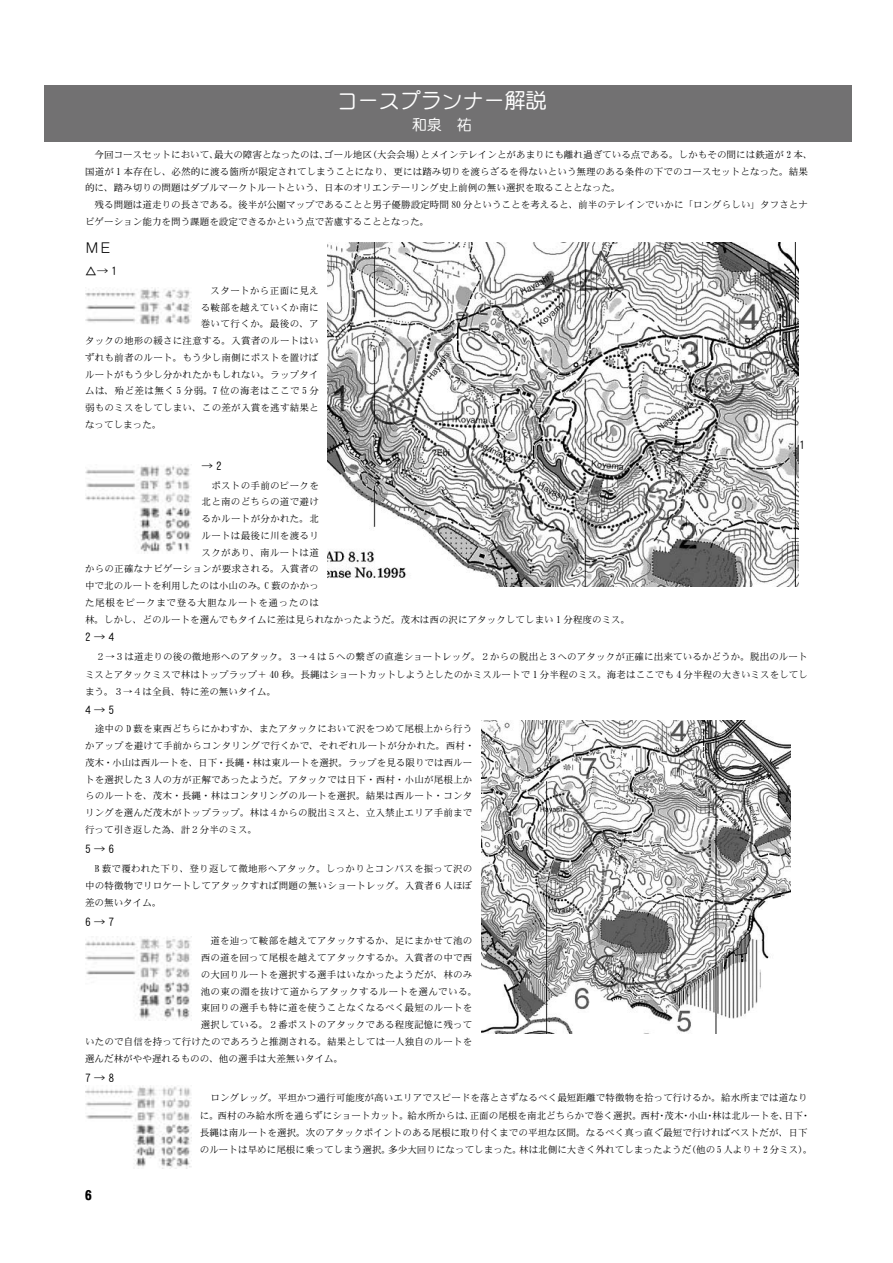
<style>
.page{position:relative;width:893px;height:1263px;background:#fff}
.page>*{position:absolute;margin:0;border:0;box-sizing:border-box;transform-origin:0 0}
.t1{font:21px "DF Maru Gothic Md WIN RKSJ H";color:#fff}
.t2{font:14.85px "DF Maru Gothic Md WIN RKSJ H";color:#fff}
.t3{font:13.8px "HG Gothic M";color:#000}
.t4{font:11.7px "DFHS Gothic W3 WIN RKSJ H";color:#000}
.t5{font:9.6px/16.8px "DFHS Mincho W3 WIN RKSJ H";letter-spacing:.01em;color:#000}
.t6{font:9.6px "DFHS Mincho W3 WIN RKSJ H";letter-spacing:.035em;color:#000}
.t7{font:9.6px "DFHS Mincho W3 WIN RKSJ H";letter-spacing:.03em;color:#000}
.t8{font:9.6px "DFHS Mincho W3 WIN RKSJ H";letter-spacing:.045em;color:#000}
.t9{font:9.6px "DFHS Mincho W3 WIN RKSJ H";letter-spacing:.065em;color:#000}
.t10{font:9.6px "DFHS Mincho W3 WIN RKSJ H";letter-spacing:.04em;color:#000}
</style>
<div class="page">
<div style="left:44px;top:85px;width:808px;height:56px;background:#727172"></div>
<img style="left:85px;top:938px;width:107px;height:81px">
<img style="left:85px;top:1086px;width:106px;height:82px">
<img style="left:481px;top:720px;width:309px;height:313px">
<img style="left:85px;top:288px;width:107px;height:37px">
<img style="left:85px;top:465px;width:107px;height:87px">
<img style="left:327px;top:242px;width:471px;height:345px">
<h1 class="t1" style="left:337px;top:90px;width:211px">コースプランナー解説</h1>
<h2 class="t2" style="left:412px;top:117px;width:61px">和泉　祐</h2>
<p class="t5" style="left:85px;top:146px;width:729px">　今回コースセットにおいて、最大の障害となったのは、ゴール地区（大会会場）とメインテレインとがあまりにも離れ過ぎている点である。しかもその間には鉄道が 2 本、国道が 1 本存在し、必然的に渡る箇所が限定されてしまうことになり、更には踏み切りを渡らざるを得ないという無理のある条件の下でのコースセットとなった。結果的に、踏み切りの問題はダブルマークトルートという、日本のオリエンテーリング史上前例の無い選択を取ることとなった。<br>　残る問題は道走りの長さである。後半が公園マップであることと男子優勝設定時間 80 分ということを考えると、前半のテレインでいかに「ロングらしい」タフさとナビゲーション能力を問う課題を設定できるかという点で苦慮することとなった。</p>
<h3 class="t3" style="left:85px;top:241px;width:29px">ＭＥ</h3>
<p class="t4" style="left:85px;top:265px;width:34px">△→ 1</p>
<p class="t7" style="left:201px;top:286px;width:120px">　スタートから正面に見え</p>
<p class="t7" style="left:201px;top:302px;width:120px">る鞍部を越えていくか南に</p>
<p class="t10" style="left:201px;top:319px;width:120px">巻いて行くか。最後の、ア</p>
<p class="t5" style="left:85px;top:332px;width:235px">タックの地形の緩さに注意する。入賞者のルートはい</p>
<p class="t5" style="left:85px;top:349px;width:235px">ずれも前者のルート。もう少し南側にポストを置けば</p>
<p class="t5" style="left:85px;top:366px;width:235px">ルートがもう少し分かれたかもしれない。ラップタイ</p>
<p class="t8" style="left:85px;top:386px;width:235px">ムは、殆ど差は無く 5 分弱。7 位の海老はここで 5 分</p>
<p class="t5" style="left:85px;top:399px;width:235px">弱ものミスをしてしまい、この差が入賞を逃す結果と</p>
<p class="t5" style="left:85px;top:416px;width:78px">なってしまった。</p>
<p class="t4" style="left:799px;top:439px;width:7px">1</p>
<p class="t4" style="left:202px;top:460px;width:22px">→2</p>
<p class="t5" style="left:202px;top:477px;width:119px">　ポストの手前のピークを</p>
<p class="t5" style="left:202px;top:493px;width:119px">北と南のどちらの道で避け</p>
<p class="t5" style="left:202px;top:510px;width:119px">るかルートが分かれた。北</p>
<p class="t5" style="left:202px;top:527px;width:119px">ルートは最後に川を渡るリ</p>
<p class="t5" style="left:202px;top:544px;width:119px">スクがあり、南ルートは道</p>
<p class="t5" style="left:85px;top:560px;width:235px">からの正確なナビゲーションが要求される。入賞者の</p>
<p class="t5" style="left:85px;top:577px;width:235px">中で北のルートを利用したのは小山のみ。C 薮のかかっ</p>
<p class="t9" style="left:85px;top:597px;width:235px">た尾根をピークまで登る大胆なルートを通ったのは</p>
<p class="t5" style="left:85px;top:611px;width:547px">林。しかし、どのルートを選んでもタイムに差は見られなかったようだ。茂木は西の沢にアタックしてしまい 1 分程度のミス。</p>
<p class="t4" style="left:85px;top:631px;width:31px">2→4</p>
<p class="t5" style="left:85px;top:648px;width:724px;line-height:18px;text-align:right">２→３は道走りの後の微地形へのアタック。３→４は５への繋ぎの直進ショートレッグ。２からの脱出と３へのアタックが正確に出来ているかどうか。脱出のルートミスとアタックミスで林はトップラップ＋ 40 秒。長縄はショートカットしようとしたのかミスルートで 1 分半程のミス。海老はここでも 4 分半程の大きいミスをしてし</p>
<p class="t5" style="left:85px;top:683px;width:193px">まう。３→４は全員、特に差の無いタイム。</p>
<p class="t4" style="left:85px;top:704px;width:31px">4→5</p>
<p class="t5" style="left:85px;top:720px;width:391px">　途中の D 薮を東西どちらにかわすか、またアタックにおいて沢をつめて尾根上から行うかアップを避けて手前からコンタリングで行くかで、それぞれルートが分かれた。西村・茂木・小山は西ルートを、日下・長縄・林は東ルートを選択。ラップを見る限りでは西ルートを選択した３人の方が正解であったようだ。アタックでは日下・西村・小山が尾根上からのルートを、茂木・長縄・林はコンタリングのルートを選択。結果は西ルート・コンタリングを選んだ茂木がトップラップ。林は４からの脱出ミスと、立入禁止エリア手前まで行って引き返した為、計２分半のミス。</p>
<p class="t4" style="left:85px;top:843px;width:31px">5→6</p>
<p class="t5" style="left:85px;top:860px;width:389px;text-align:justify">　B 薮で覆われた下り、登り返して微地形へアタック。しっかりとコンパスを振って沢の中の特徴物でリロケートしてアタックすれば問題の無いショートレッグ。入賞者６人ほぼ差の無いタイム。</p>
<p class="t4" style="left:85px;top:916px;width:31px">6→7</p>
<p class="t5" style="left:201px;top:932px;width:273px">　道を辿って鞍部を越えてアタックするか、足にまかせて池の</p>
<p class="t5" style="left:201px;top:949px;width:273px">西の道を回って尾根を越えてアタックするか。入賞者の中で西</p>
<p class="t5" style="left:201px;top:966px;width:273px">の大回りルートを選択する選手はいなかったようだが、林のみ</p>
<p class="t6" style="left:201px;top:986px;width:278px">池の東の淵を抜けて道からアタックするルートを選んでいる。</p>
<p class="t5" style="left:201px;top:999px;width:273px">東回りの選手も特に道を使うことなくなるべく最短のルートを</p>
<p class="t5" style="left:201px;top:1016px;width:273px">選択している。２番ポストのアタックである程度記憶に残って</p>
<p class="t5" style="left:85px;top:1033px;width:389px">いたので自信を持って行けたのであろうと推測される。結果としては一人独自のルートを</p>
<p class="t5" style="left:85px;top:1050px;width:260px">選んだ林がやや遅れるものの、他の選手は大差無いタイム。</p>
<p class="t4" style="left:85px;top:1072px;width:31px">7→8</p>
<p class="t5" style="left:200px;top:1089px;width:612px;line-height:18px;text-align:right">ロングレッグ。平坦かつ通行可能度が高いエリアでスピードを落とさずなるべく最短距離で特徴物を拾って行けるか。給水所までは道なり<br>に。西村のみ給水所を通らずにショートカット。給水所からは、正面の尾根を南北どちらかで巻く選択。西村・茂木・小山・林は北ルートを、日下・</p>
<p class="t5" style="left:200px;top:1124px;width:614px;line-height:17.2px">長縄は南ルートを選択。次のアタックポイントのある尾根に取り付くまでの平坦な区間。なるべく真っ直ぐ最短で行ければベストだが、日下のルートは早めに尾根に乗ってしまう選択。多少大回りになってしまった。林は北側に大きく外れてしまったようだ（他の 5 人より＋ 2 分ミス）。</p>
</div>
